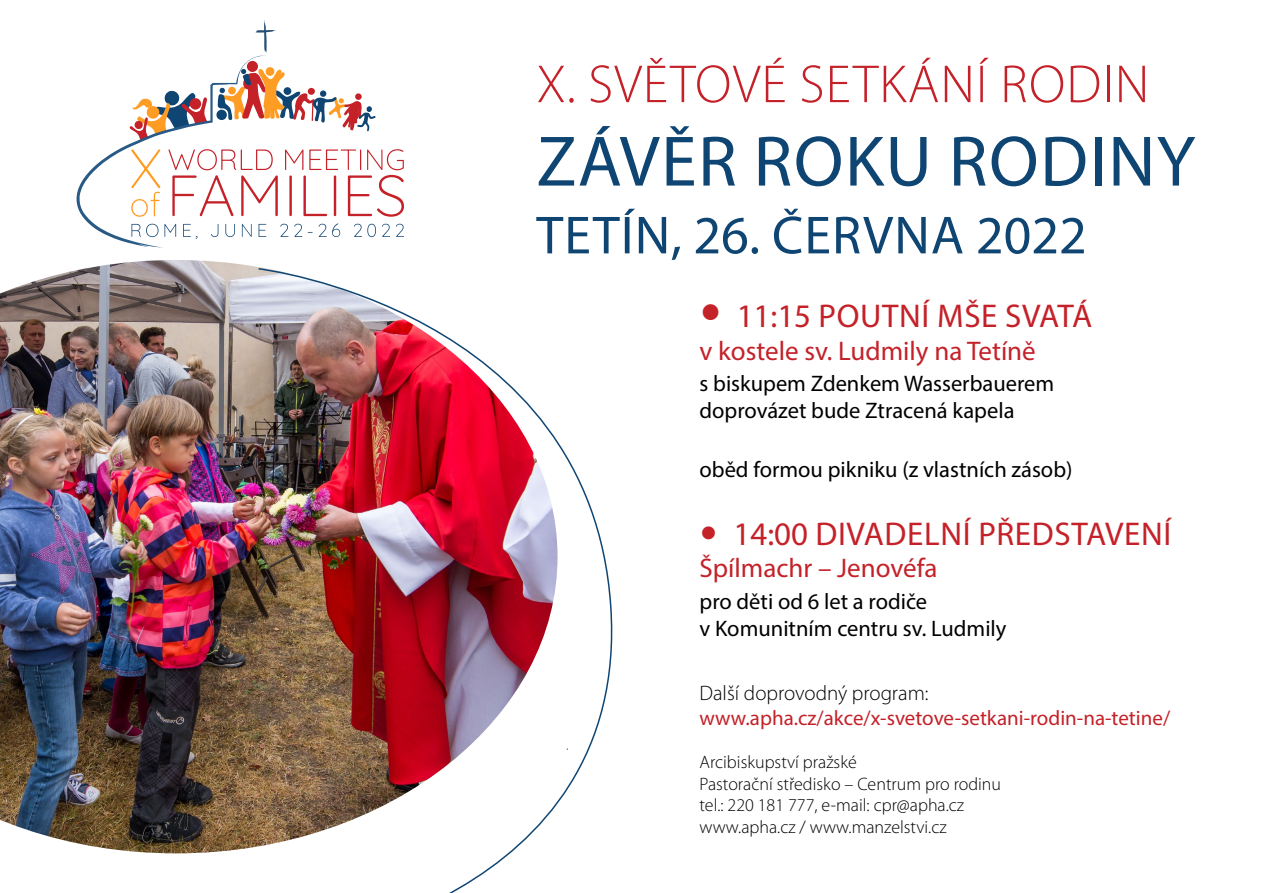
<style>
.page{position:relative;width:1263px;height:893px;background:#fff}
.page>*{position:absolute;margin:0;border:0;box-sizing:border-box;transform-origin:0 0}
.t1{font:72px "Myriad Pro";letter-spacing:.02em;color:#0f4573}
.t2{font:300 54px "Myriad Pro";letter-spacing:.02em;color:#c42129}
.t3{font:54px "Myriad Pro";letter-spacing:.02em;color:#0f4573}
.t4{font:33px "Myriad Pro";letter-spacing:.02em;color:#c42129}
.t5{font:27px "Myriad Pro";color:#c42129}
.t6{font:22.5px/27px "Myriad Pro";color:#000}
.t7{font:21px "Myriad Pro";color:#c42129}
.t8{font:300 21px "Myriad Pro";color:#000}
.t9{font:300 18px/21.6px "Myriad Pro";color:#000}
</style>
<div class="page">
<img style="left:0;top:260px;width:257px;height:594px">
<svg style="left:76px;top:20px;width:328px;height:228px"></svg>
<img style="left:257px;top:267px;width:356px;height:626px">
<h2 class="t2" style="left:536px;top:52px;width:614px">X. SVĚTOVÉ SETKÁNÍ RODIN</h2>
<h1 class="t1" style="left:536px;top:117px;width:660px">ZÁVĚR ROKU RODINY</h1>
<h2 class="t3" style="left:536px;top:202px;width:552px">TETÍN, 26. ČERVNA 2022</h2>
<h3 class="t4" style="left:737px;top:296px;width:357px">11:15 POUTNÍ MŠE SVATÁ</h3>
<p class="t5" style="left:699px;top:334px;width:338px">v kostele sv. Ludmily na Tetíně</p>
<p class="t6" style="left:699px;top:370px;width:356px">s biskupem Zdenkem Wasserbauerem doprovázet bude Ztracená kapela</p>
<p class="t6" style="left:699px;top:455px;width:374px">oběd formou pikniku (z vlastních zásob)</p>
<h3 class="t4" style="left:733px;top:514px;width:439px">14:00 DIVADELNÍ PŘEDSTAVENÍ</h3>
<p class="t5" style="left:699px;top:552px;width:240px">Špílmachr – Jenovéfa</p>
<p class="t6" style="left:699px;top:588px;width:308px">pro děti od 6 let a rodiče<br>v Komunitním centru sv. Ludmily</p>
<p class="t8" style="left:699px;top:680px;width:231px">Další doprovodný program:</p>
<p class="t7" style="left:699px;top:705px;width:472px">www.apha.cz/akce/x-svetove-setkani-rodin-na-tetine/</p>
<p class="t9" style="left:699px;top:751px;width:303px">Arcibiskupství pražské<br>Pastorační středisko – Centrum pro rodinu tel.: 220 181 777, e-mail: cpr@apha.cz www.apha.cz / www.manzelstvi.cz</p>
</div>
